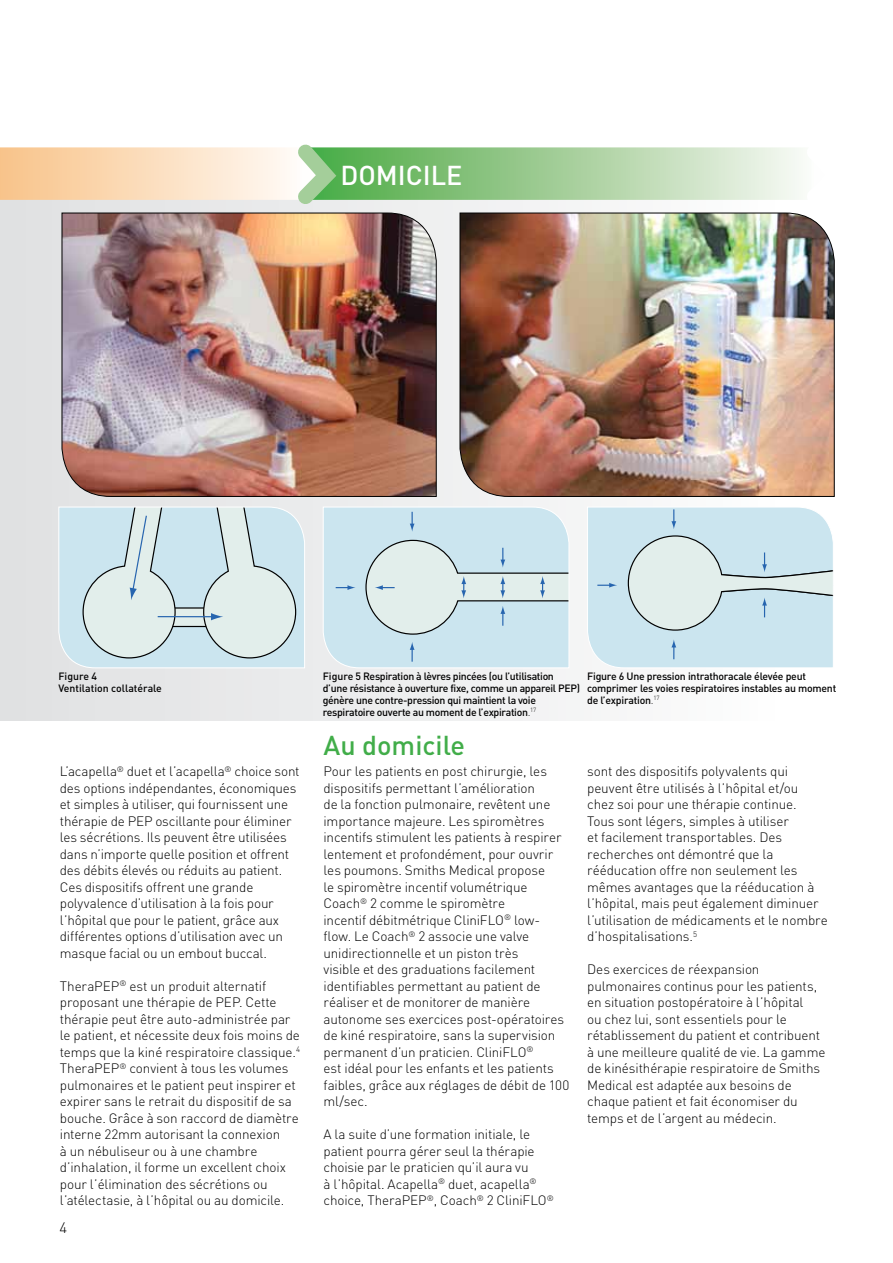
<style>
.page{position:relative;width:893px;height:1263px;background:#fff}
.page>*{position:absolute;margin:0;border:0;box-sizing:border-box;transform-origin:0 0}
.t1{font:500 27px "DIN";color:#41ad49}
.t2{font:500 27px "DIN";color:#fff}
.t3{font:300 15px "DIN";color:#000}
.t4{font:300 13.5px/16.5px "DIN";letter-spacing:-.01em;color:#000}
.t5{font:500 10.5px/12px "DIN";letter-spacing:-.03em;color:#000}
.t6{font:500 10.5px/12px "DIN";color:#000}
.s1{font-weight:300}
</style>
<div class="page">
<div style="left:0;top:198px;width:846px;height:523px;background:linear-gradient(to right,#dfe0e1,#fff)"></div>
<img style="left:459px;top:218px;width:376px;height:279px">
<img style="left:61px;top:218px;width:376px;height:279px">
<svg style="left:58px;top:506px;width:247px;height:163px;background:#cfe2e6"></svg>
<svg style="left:0;top:144px;width:846px;height:74px"></svg>
<svg style="left:322px;top:506px;width:248px;height:163px;background:#cee3ea"></svg>
<svg style="left:587px;top:506px;width:247px;height:163px;background:#cde3ea"></svg>
<h1 class="t2" style="left:341px;top:158px;width:123px">DOMICILE</h1>
<p class="t5" style="left:323px;top:670px;width:259px">Figure 5 Respiration à lèvres pincées (ou l’utilisation d’une résistance à ouverture fixe, comme un appareil PEP) génère une contre-pression qui maintient la voie respiratoire ouverte au moment de l’expiration<span class="s1">.</span><sup>17</sup></p>
<p class="t6" style="left:58px;top:670px;width:105px">Figure 4<br>Ventilation collatérale</p>
<p class="t5" style="left:587px;top:670px;width:251px">Figure 6 Une pression intrathoracale élevée peut comprimer les voies respiratoires instables au moment de l’expiration<span class="s1">.</span><sup>17</sup></p>
<p class="t4" style="left:60px;top:763px;width:241px">L’acapella<sup>®</sup> duet et l’acapella<sup>®</sup> choice sont des options indépendantes, économiques et simples à utiliser, qui fournissent une thérapie de PEP oscillante pour éliminer les sécrétions. Ils peuvent être utilisées dans n’importe quelle position et offrent des débits élevés ou réduits au patient.<br>Ces dispositifs offrent une grande polyvalence d’utilisation à la fois pour l’hôpital que pour le patient, grâce aux différentes options d’utilisation avec un masque facial ou un embout buccal.</p>
<p class="t4" style="left:60px;top:977px;width:242px">TheraPEP<sup>®</sup> est un produit alternatif proposant une thérapie de PEP. Cette thérapie peut être auto-administrée par le patient, et nécessite deux fois moins de temps que la kiné respiratoire classique.<sup>4<br></sup>TheraPEP<sup>®</sup> convient à tous les volumes pulmonaires et le patient peut inspirer et expirer sans le retrait du dispositif de sa bouche. Grâce à son raccord de diamètre interne 22mm autorisant la connexion<br>à un nébuliseur ou à une chambre d’inhalation, il forme un excellent choix pour l’élimination des sécrétions ou l’atélectasie, à l’hôpital ou au domicile.</p>
<p class="t3" style="left:60px;top:1218px;width:9px">4</p>
<h1 class="t1" style="left:324px;top:728px;width:143px">Au domicile</h1>
<p class="t4" style="left:323px;top:763px;width:247px">Pour les patients en post chirurgie, les dispositifs permettant l’amélioration<br>de la fonction pulmonaire, revêtent une importance majeure. Les spiromètres incentifs stimulent les patients à respirer lentement et profondément, pour ouvrir les poumons. Smiths Medical propose<br>le spiromètre incentif volumétrique Coach<sup>®</sup> 2 comme le spiromètre<br>incentif débitmétrique CliniFLO<sup>®</sup> low&shy;flow. Le Coach<sup>®</sup> 2 associe une valve unidirectionnelle et un piston très<br>visible et des graduations facilement identifiables permettant au patient de réaliser et de monitorer de manière autonome ses exercices post-opératoires de kiné respiratoire, sans la supervision permanent d’un praticien. CliniFLO<sup>®<br></sup>est idéal pour les enfants et les patients faibles, grâce aux réglages de débit de 100 ml/sec.</p>
<p class="t4" style="left:323px;top:1126px;width:232px">A la suite d’une formation initiale, le patient pourra gérer seul la thérapie choisie par le praticien qu’il aura vu<br>à l’hôpital. Acapella<sup>®</sup> duet, acapella<sup>® </sup>choice, TheraPEP<sup>®</sup>, Coach<sup>®</sup> 2 CliniFLO<sup>®</sup></p>
<p class="t4" style="left:587px;top:763px;width:242px">sont des dispositifs polyvalents qui peuvent être utilisés à l’hôpital et/ou chez soi pour une thérapie continue.<br>Tous sont légers, simples à utiliser<br>et facilement transportables. Des recherches ont démontré que la rééducation offre non seulement les mêmes avantages que la rééducation à l’hôpital, mais peut également diminuer l’utilisation de médicaments et le nombre d’hospitalisations.<sup>5</sup></p>
<p class="t4" style="left:587px;top:961px;width:240px">Des exercices de réexpansion pulmonaires continus pour les patients, en situation postopératoire à l’hôpital<br>ou chez lui, sont essentiels pour le rétablissement du patient et contribuent à une meilleure qualité de vie. La gamme de kinésithérapie respiratoire de Smiths Medical est adaptée aux besoins de chaque patient et fait économiser du temps et de l’argent au médecin.</p>
</div>
